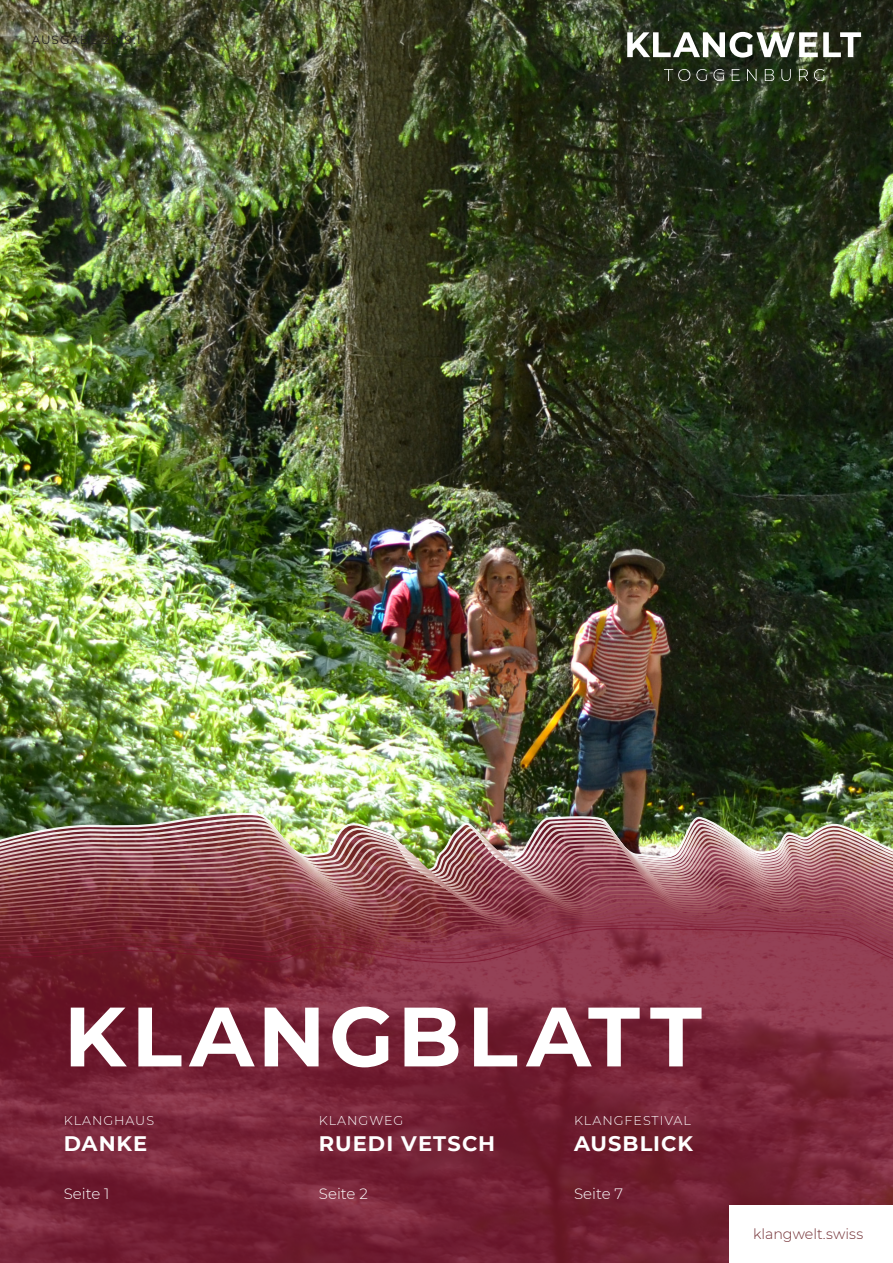
<style>
.page{position:relative;width:893px;height:1263px;background:#fff}
.page>*{position:absolute;margin:0;border:0;box-sizing:border-box;transform-origin:0 0}
._03_TS_Titel{font:700 84px "Montserrat";letter-spacing:.065em;color:#fff}
._04_TS_Untertitel{font:700 21px "Montserrat";letter-spacing:.05em;color:#fff}
._05_TS_Seitenangaben{font:300 15px "Montserrat";color:#fff}
._02_TS_Website{font:300 14.25px "Montserrat";color:#702c31}
._05_TS_Seitenangaben-2{font:300 12.75px "Montserrat";letter-spacing:.075em;color:#fff}
._01_TS_Ausgabe{font:12px "Montserrat";letter-spacing:.085em;color:#231f20}
</style>
<div class="page">
<img style="left:0;top:0;width:893px;height:810px">
<svg style="left:0;top:981px;width:893px;height:282px;fill:#742134"></svg>
<img style="left:0;top:810px;width:893px;height:7px">
<img style="left:0;top:817px;width:893px;height:5px">
<img style="left:0;top:822px;width:893px;height:4px">
<img style="left:0;top:826px;width:893px;height:5px">
<img style="left:0;top:831px;width:893px;height:4px">
<svg style="left:0;top:835px;width:893px;height:93px"></svg>
<svg style="left:0;top:928px;width:893px;height:53px"></svg>
<div style="left:730px;top:1206px;width:163px;height:57px;background:#fff"></div>
<svg style="left:664px;top:69px;width:26px;height:12px"></svg>
<svg style="left:696px;top:69px;width:11px;height:12px"></svg>
<svg style="left:713px;top:69px;width:11px;height:12px"></svg>
<svg style="left:732px;top:69px;width:8px;height:12px"></svg>
<svg style="left:747px;top:69px;width:9px;height:12px"></svg>
<svg style="left:765px;top:69px;width:9px;height:12px"></svg>
<svg style="left:781px;top:69px;width:10px;height:12px"></svg>
<svg style="left:799px;top:69px;width:9px;height:12px"></svg>
<svg style="left:814px;top:69px;width:10px;height:12px"></svg>
<svg style="left:627px;top:32px;width:234px;height:26px"></svg>
<p class="_01_TS_Ausgabe" style="left:32px;top:31px;width:111px">AUSGABE 2019.1</p>
<p class="_03_TS_Titel" style="left:64px;top:976px;width:640px">KLANGBLATT</p>
<p class="_05_TS_Seitenangaben-2" style="left:64px;top:1112px;width:92px">KLANGHAUS</p>
<p class="_04_TS_Untertitel" style="left:64px;top:1128px;width:85px">DANKE</p>
<p class="_05_TS_Seitenangaben" style="left:64px;top:1184px;width:47px">Seite 1</p>
<p class="_05_TS_Seitenangaben-2" style="left:319px;top:1112px;width:86px">KLANGWEG</p>
<p class="_04_TS_Untertitel" style="left:319px;top:1128px;width:178px">RUEDI VETSCH</p>
<p class="_05_TS_Seitenangaben" style="left:319px;top:1184px;width:50px">Seite 2</p>
<p class="_05_TS_Seitenangaben-2" style="left:574px;top:1112px;width:118px">KLANGFESTIVAL</p>
<p class="_04_TS_Untertitel" style="left:574px;top:1128px;width:120px">AUSBLICK</p>
<p class="_05_TS_Seitenangaben" style="left:574px;top:1184px;width:51px">Seite 7</p>
<p class="_02_TS_Website" style="left:753px;top:1224px;width:111px">klangwelt.swiss</p>
</div>
